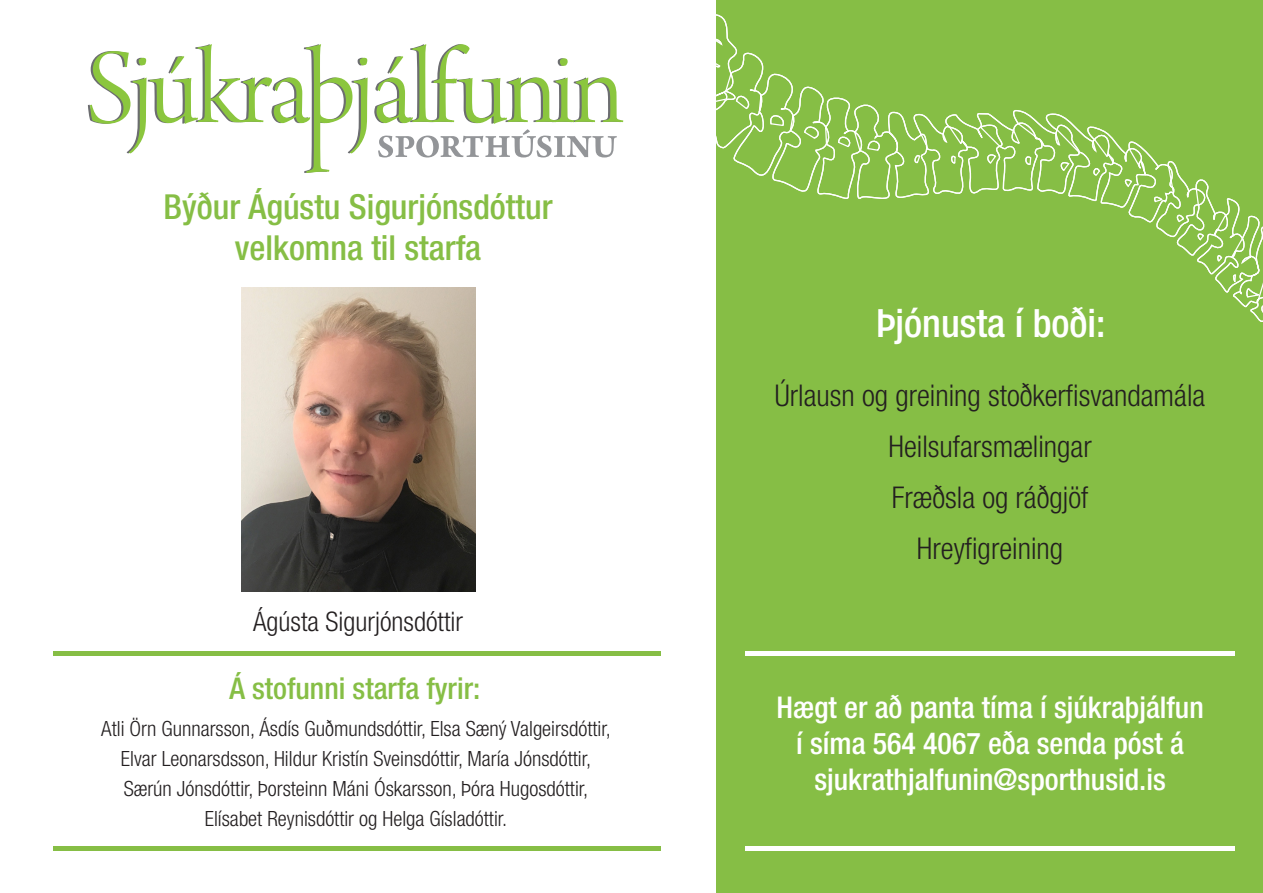
<style>
.page{position:relative;width:1263px;height:893px;background:#fff}
.page>*{position:absolute;margin:0;border:0;box-sizing:border-box;transform-origin:0 0}
.t1{font:500 condensed 39px "Helvetica Neue";color:#fff}
.t2{font:500 condensed 34.5px/41.4px "Helvetica Neue";color:#86be45;text-align:center}
.t3{font:500 condensed 30px/36px "Helvetica Neue";color:#fff;text-align:center}
.t4{font:300 condensed 30px/51px "Helvetica Neue";color:#231f20;text-align:center}
.t5{font:500 condensed 30px "Helvetica Neue";color:#86be45}
.t6{font:300 condensed 27px "Helvetica Neue";color:#231f20}
.t7{font:300 condensed 21px/30px "Helvetica Neue";color:#231f20;text-align:center}
</style>
<div class="page">
<div style="left:716px;top:0;width:547px;height:893px;background:#86be45"></div>
<svg style="left:88px;top:44px;width:280px;height:129px"></svg>
<hr style="left:53px;top:847px;width:608px;height:4px;background:#86be45">
<hr style="left:745px;top:846px;width:490px;height:4px;background:#fff">
<hr style="left:53px;top:652px;width:608px;height:4px;background:#86be45">
<hr style="left:745px;top:651px;width:490px;height:4px;background:#fff">
<svg style="left:900px;top:110px;width:340px;height:165px"></svg>
<svg style="left:1212px;top:212px;width:51px;height:110px"></svg>
<svg style="left:1196px;top:232px;width:9px;height:9px"></svg>
<svg style="left:1187px;top:187px;width:24px;height:19px"></svg>
<svg style="left:1174px;top:213px;width:11px;height:10px"></svg>
<svg style="left:1123px;top:148px;width:52px;height:55px"></svg>
<svg style="left:1091px;top:131px;width:24px;height:46px"></svg>
<svg style="left:1059px;top:160px;width:11px;height:12px"></svg>
<svg style="left:1054px;top:119px;width:27px;height:35px"></svg>
<svg style="left:976px;top:120px;width:68px;height:46px"></svg>
<svg style="left:941px;top:126px;width:28px;height:38px"></svg>
<svg style="left:912px;top:133px;width:16px;height:31px"></svg>
<svg style="left:374px;top:14px;width:526px;height:185px"></svg>
<img style="left:241px;top:288px;width:234px;height:303px">
<h2 class="t2" style="left:164px;top:185px;width:390px">Býður Ágústu Sigurjónsdóttur velkomna til starfa</h2>
<p class="t6" style="left:253px;top:606px;width:211px">Ágústa Sigurjónsdóttir</p>
<h3 class="t5" style="left:229px;top:671px;width:253px">Á stofunni starfa fyrir:</h3>
<p class="t7" style="left:101px;top:713px;width:511px">Atli Örn Gunnarsson, Ásdís Guðmundsdóttir, Elsa Sæný Valgeirsdóttir, Elvar Leonarsdsson, Hildur Kristín Sveinsdóttir, María Jónsdóttir, Særún Jónsdóttir, Þorsteinn Máni Óskarsson, Þóra Hugosdóttir, Elísabet Reynisdóttir og Helga Gísladóttir.</p>
<h1 class="t1" style="left:876px;top:300px;width:231px">Þjónusta í boði:</h1>
<h3 class="t4" style="left:775px;top:369px;width:432px">Úrlausn og greining stoðkerfisvandamála<br>Heilsufarsmælingar<br>Fræðsla og ráðgjöf<br>Hreyfigreining</h3>
<h3 class="t3" style="left:776px;top:689px;width:429px">Hægt er að panta tíma í sjúkraþjálfun í síma 564 4067 eða senda póst á sjukrathjalfunin@sporthusid.is</h3>
</div>
